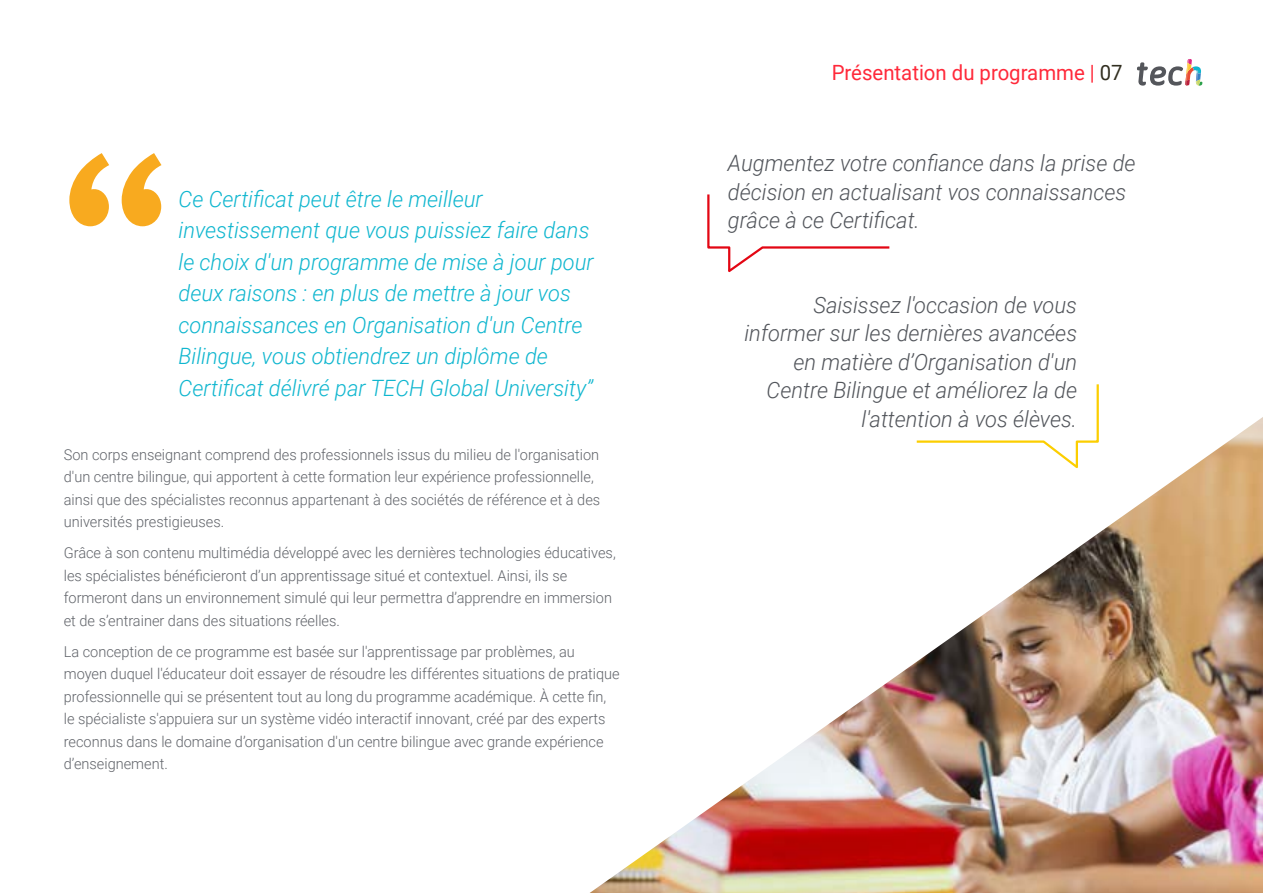
<style>
.page{position:relative;width:1263px;height:893px;background:#fff}
.page>*{position:absolute;margin:0;border:0;box-sizing:border-box;transform-origin:0 0}
.t1{font:italic 300 22.5px/31.5px "Roboto";color:#0fb6cf}
.t2{font:italic 300 22.5px/28.5px "Roboto";color:#52555b;text-align:right}
.t3{font:21px "Roboto";color:#ff293a}
.t4{font:300 15px/22.5px "Roboto";color:#61646a}
.s1{color:#312e20}
</style>
<div class="page">
<svg style="left:69px;top:153px;width:92px;height:73px"></svg>
<img style="left:590px;top:417px;width:673px;height:476px">
<svg style="left:914px;top:384px;width:186px;height:88px"></svg>
<svg style="left:707px;top:194px;width:183px;height:79px"></svg>
<svg style="left:1137px;top:59px;width:65px;height:27px"></svg>
<p class="t1" style="left:178px;top:182px;width:417px">Ce Certificat peut être le meilleur investissement que vous puissiez faire dans le choix d'un programme de mise à jour pour deux raisons : en plus de mettre à jour vos connaissances en Organisation d'un Centre Bilingue, vous obtiendrez un diplôme de Certificat délivré par TECH Global University’’</p>
<p class="t4" style="left:64px;top:443px;width:538px">Son corps enseignant comprend des professionnels issus du milieu de l'organisation d'un centre bilingue, qui apportent à cette formation leur expérience professionnelle, ainsi que des spécialistes reconnus appartenant à des sociétés de référence et à des universités prestigieuses.</p>
<p class="t4" style="left:64px;top:541px;width:553px">Grâce à son contenu multimédia développé avec les dernières technologies éducatives, les spécialistes bénéficieront d’un apprentissage situé et contextuel. Ainsi, ils se formeront dans un environnement simulé qui leur permettra d’apprendre en immersion et de s’entrainer dans des situations réelles.</p>
<p class="t4" style="left:64px;top:640px;width:557px">La conception de ce programme est basée sur l'apprentissage par problèmes, au moyen duquel l'éducateur doit essayer de résoudre les différentes situations de pratique professionnelle qui se présentent tout au long du programme académique. À cette fin, le spécialiste s'appuiera sur un système vidéo interactif innovant, créé par des experts reconnus dans le domaine d’organisation d'un centre bilingue avec grande expérience d’enseignement.</p>
<h2 class="t3" style="left:832px;top:57px;width:292px">Présentation du programme | <span class="s1">07</span></h2>
<h1 class="t2" style="left:728px;top:148px;width:409px;text-align:left">Augmentez votre confiance dans la prise de décision en actualisant vos connaissances grâce à ce Certificat.</h1>
<h1 class="t2" style="left:744px;top:290px;width:334px">Saisissez l'occasion de vous informer sur les dernières avancées en matière d’Organisation d'un<br>Centre Bilingue et améliorez la de l'attention à vos élèves.</h1>
</div>
